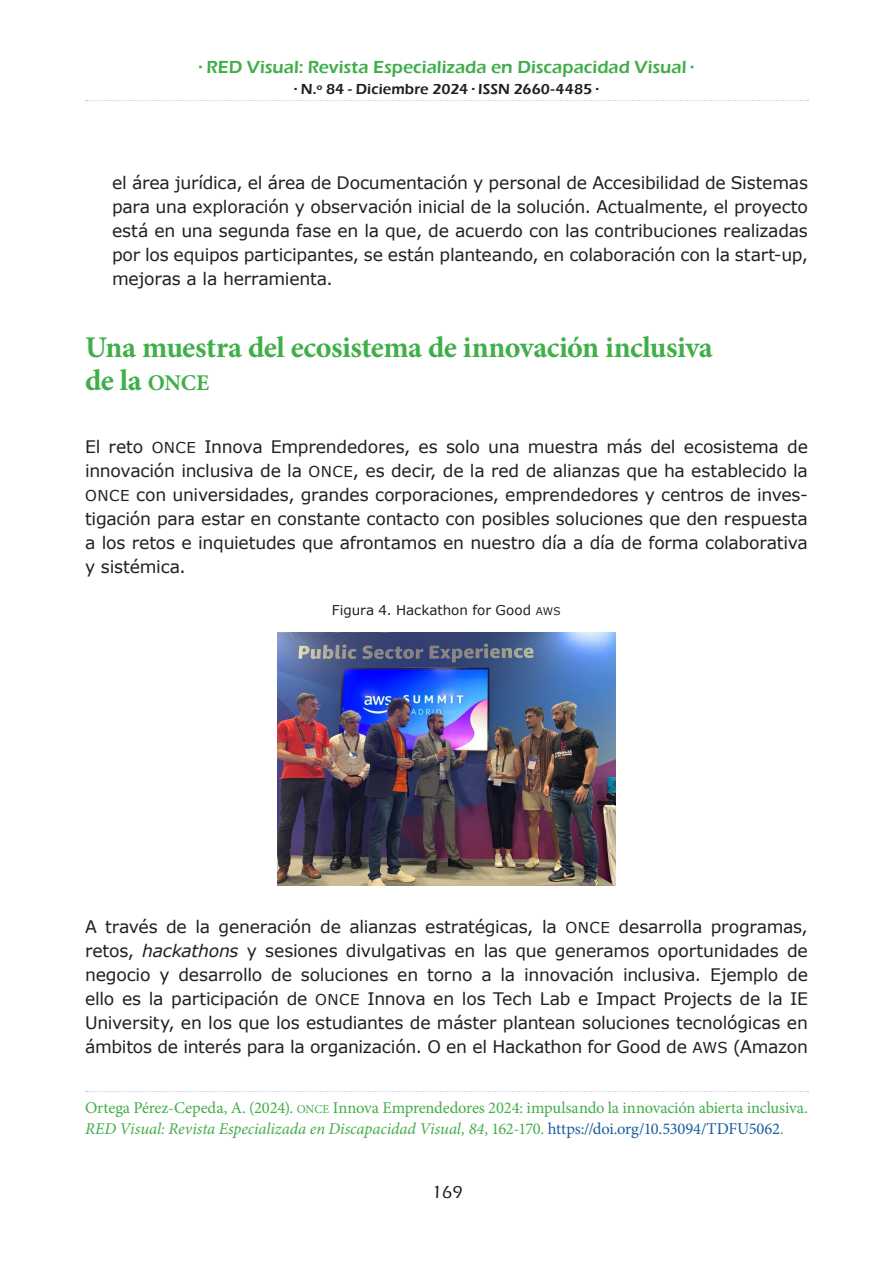
<style>
.page{position:relative;width:893px;height:1263px;background:#fff}
.page>*{position:absolute;margin:0;border:0;box-sizing:border-box;transform-origin:0 0}
.t1{font:700 30px/33px "Minion Pro";letter-spacing:-.015em;color:#40ae49}
.t2{font:600 18px "Eras ITC";color:#40ae49}
.t3{font:500 18px "Eras ITC";color:#231f20}
.t4{font:17.25px/24px "Verdana";letter-spacing:-.015em;color:#231f20;text-align:justify}
.t5{font:16.5px/21px "Minion Pro";letter-spacing:-.01em;color:#40ae49}
.t6{font:600 15px "Eras ITC";letter-spacing:.005em;color:#231f20}
.t7{font:13.5px "Verdana";color:#231f20}
.s1{font-size:22.5px}
.s2{font-size:15px}
.s3{font-size:10.5px}
.s4{font-style:italic}
.s5{font-size:12px}
.s6{color:#175d9e}
</style>
<div class="page">
<svg style="left:86px;top:100px;width:722px;height:1px"></svg>
<img style="left:278px;top:633px;width:337px;height:252px">
<svg style="left:86px;top:1091px;width:722px;height:1px"></svg>
<p class="t2" style="left:199px;top:56px;width:496px">· RED Visual: Revista Especializada en Discapacidad Visual ·</p>
<p class="t6" style="left:295px;top:80px;width:305px">· N.º 84 - Diciembre 2024 · ISSN 2660-4485 ·</p>
<p class="t4" style="left:112px;top:171px;width:697px">el área jurídica, el área de Documentación y personal de Accesibilidad de Sistemas para una exploración y observación inicial de la solución. Actualmente, el proyecto está en una segunda fase en la que, de acuerdo con las contribuciones realizadas por los equipos participantes, se están planteando, en colaboración con la start-up, mejoras a la herramienta.</p>
<h1 class="t1" style="left:85px;top:331px;width:629px">Una muestra del ecosistema de innovación inclusiva de la <span class="s1">ONCE</span></h1>
<p class="t4" style="left:85px;top:435px;width:724px">El reto <span class="s2">ONCE</span> Innova Emprendedores, es solo una muestra más del ecosistema de innovación inclusiva de la <span class="s2">ONCE</span>, es decir, de la red de alianzas que ha establecido la <span class="s2">ONCE</span> con universidades, grandes corporaciones, emprendedores y centros de inves&shy;tigación para estar en constante contacto con posibles soluciones que den respuesta a los retos e inquietudes que afrontamos en nuestro día a día de forma colaborativa y sistémica.</p>
<p class="t7" style="left:332px;top:601px;width:230px">Figura 4. Hackathon for Good <span class="s3">AWS</span></p>
<p class="t4" style="left:85px;top:915px;width:724px">A través de la generación de alianzas estratégicas, la <span class="s2">ONCE</span> desarrolla programas, retos, <span class="s4">hackathons</span> y sesiones divulgativas en las que generamos oportunidades de negocio y desarrollo de soluciones en torno a la innovación inclusiva. Ejemplo de ello es la participación de <span class="s2">ONCE</span> Innova en los Tech Lab e Impact Projects de la IE University, en los que los estudiantes de máster plantean soluciones tecnológicas en ámbitos de interés para la organización. O en el Hackathon for Good de <span class="s2">AWS</span> (Amazon</p>
<p class="t5" style="left:85px;top:1098px;width:724px">Ortega Pérez-Cepeda, A. (2024). <span class="s5">ONCE</span> Innova Emprendedores 2024: impulsando la innovación abierta inclusiva.<br><span class="s4">RED Visual: Revista Especializada en Discapacidad Visual, 84</span>, 162-170. <span class="s6">https://doi.org/10.53094/TDFU5062</span>.</p>
<p class="t3" style="left:432px;top:1181px;width:32px">169</p>
</div>
